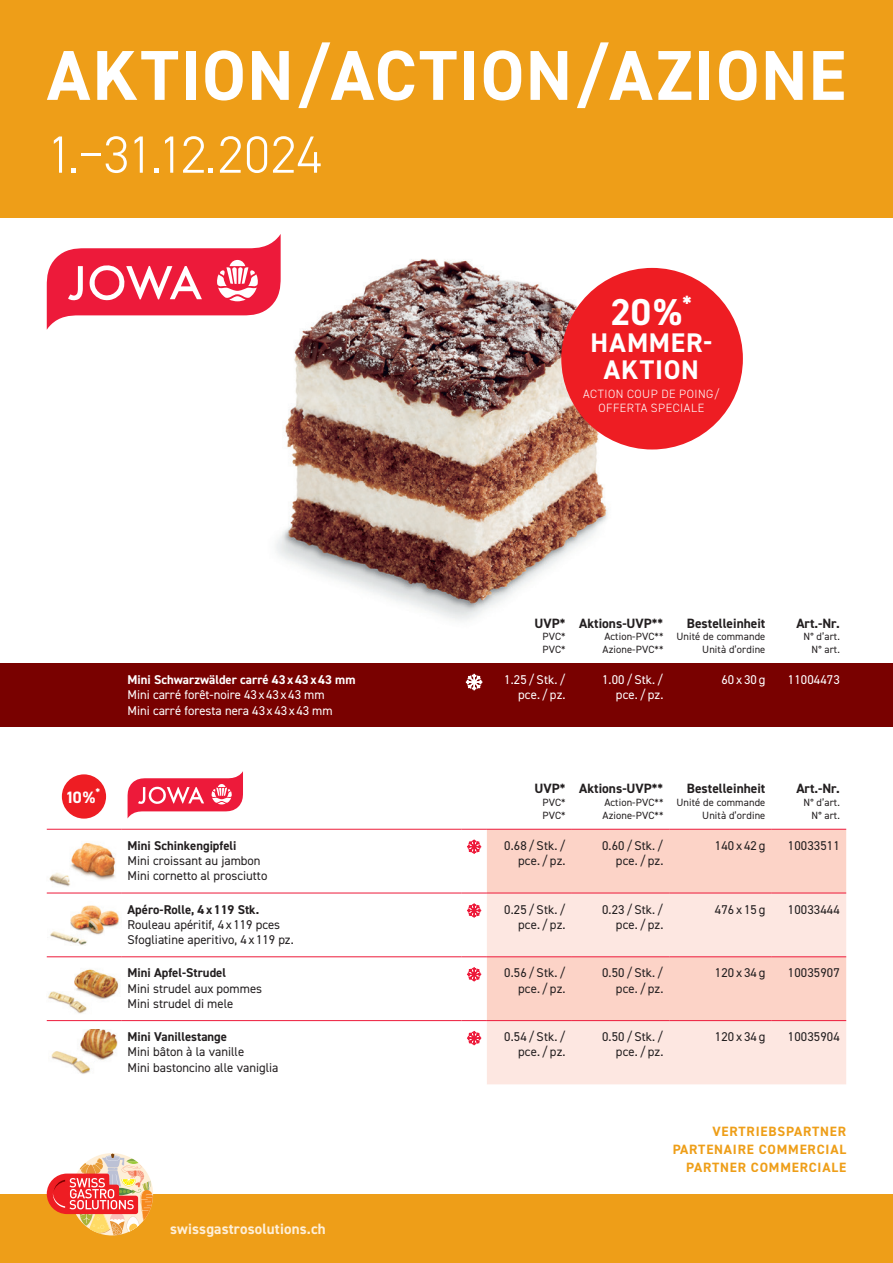
<style>
.page{position:relative;width:893px;height:1263px;background:#fff}
.page>*{position:absolute;margin:0;border:0;box-sizing:border-box;transform-origin:0 0}
.t1{font:700 70.8px "DIN2014";letter-spacing:.015em;color:#fff}
.t2{font:300 52.5px "DIN2014";color:#fff}
.t3{font:700 37.5px "DIN2014";color:#fff}
.t4{font:700 27px/27.3px "DIN2014";letter-spacing:.035em;color:#fff;text-align:center}
.t5{font:700 16.5px "DIN2014";color:#fff}
.t6{font:700 15px "DIN2014";letter-spacing:.01em;color:#feefd8}
.t7{font:700 13.5px "DIN2014";color:#231f20}
.t8{font:700 13.5px/18px "DIN2014";letter-spacing:.06em;color:#ee9e18;text-align:right}
.t9{font:12.75px/15.3px "DIN2014";color:#231f20;text-align:right}
.t10{font:12.75px/15.3px "DIN2014";color:#fff;text-align:right}
.t11{font:700 12.75px "DIN2014";color:#231f20}
.t12{font:700 12.75px "DIN2014";color:#fff}
.t13{font:12.75px "DIN2014";letter-spacing:.08em;color:#231f20}
.t14{font:300 12px/13.2px "DIN2014";letter-spacing:.04em;color:#fff;text-align:center}
.t15{font:10.5px/12.6px "DIN2014";letter-spacing:.01em;color:#231f20}
</style>
<div class="page">
<div style="left:0;top:0;width:893px;height:218px;background:#ee9e18"></div>
<div style="left:0;top:1194px;width:893px;height:69px;background:#ee9e18"></div>
<svg style="left:47px;top:1153px;width:106px;height:82px"></svg>
<img style="left:276px;top:258px;width:377px;height:363px">
<div style="left:0;top:663px;width:893px;height:64px;background:#790100"></div>
<svg style="left:466px;top:674px;width:16px;height:16px"></svg>
<svg style="left:121px;top:791px;width:366px;height:255px"></svg>
<div style="left:487px;top:830px;width:359px;height:63px;background:#fcd3c7"></div>
<svg style="left:487px;top:894px;width:359px;height:190px;background:#fcdfd7"></svg>
<hr style="left:121px;top:829px;width:340px;height:1px;background:#ed1e3a">
<hr style="left:47px;top:829px;width:74px;height:1px;background:#ed1a3a">
<svg style="left:461px;top:829px;width:26px;height:1px"></svg>
<hr style="left:487px;top:829px;width:85px;height:1px;background:#ed1a3a">
<hr style="left:572px;top:829px;width:98px;height:1px;background:#ed1a3a">
<hr style="left:670px;top:829px;width:102px;height:1px;background:#ed1a3a">
<hr style="left:772px;top:829px;width:74px;height:1px;background:#ed1a3a">
<hr style="left:47px;top:893px;width:74px;height:1px;background:#ed1a3a">
<hr style="left:121px;top:893px;width:340px;height:1px;background:#ed1a3a">
<svg style="left:461px;top:893px;width:26px;height:1px"></svg>
<hr style="left:487px;top:893px;width:85px;height:1px;background:#ed1a3a">
<hr style="left:572px;top:893px;width:98px;height:1px;background:#ed1a3a">
<hr style="left:670px;top:893px;width:102px;height:1px;background:#ed1a3a">
<hr style="left:772px;top:893px;width:74px;height:1px;background:#ed1a3a">
<hr style="left:47px;top:956px;width:74px;height:1px;background:#ed1a3a">
<hr style="left:121px;top:956px;width:340px;height:1px;background:#ed1a3a">
<svg style="left:461px;top:956px;width:26px;height:1px"></svg>
<hr style="left:487px;top:956px;width:85px;height:1px;background:#ed1a3a">
<hr style="left:572px;top:956px;width:98px;height:1px;background:#ed1a3a">
<hr style="left:670px;top:956px;width:102px;height:1px;background:#ed1a3a">
<hr style="left:772px;top:956px;width:74px;height:1px;background:#ed1a3a">
<hr style="left:47px;top:1020px;width:74px;height:1px;background:#ed1a3a">
<hr style="left:121px;top:1020px;width:340px;height:1px;background:#ed1a3a">
<svg style="left:461px;top:1020px;width:26px;height:1px"></svg>
<hr style="left:487px;top:1020px;width:85px;height:1px;background:#ed1a3a">
<hr style="left:572px;top:1020px;width:98px;height:1px;background:#ed1a3a">
<hr style="left:670px;top:1020px;width:102px;height:1px;background:#ed1a3a">
<hr style="left:772px;top:1020px;width:74px;height:1px;background:#ed1a3a">
<div style="left:62px;top:774px;width:44px;height:45px;background:#ee1d23;border-radius:50%"></div>
<svg style="left:128px;top:771px;width:115px;height:47px"></svg>
<img style="left:49px;top:842px;width:67px;height:45px">
<svg style="left:467px;top:840px;width:14px;height:14px"></svg>
<img style="left:50px;top:905px;width:70px;height:40px">
<svg style="left:467px;top:903px;width:14px;height:14px"></svg>
<img style="left:48px;top:969px;width:71px;height:45px">
<svg style="left:467px;top:967px;width:14px;height:14px"></svg>
<img style="left:51px;top:1029px;width:67px;height:45px">
<svg style="left:467px;top:1031px;width:14px;height:14px"></svg>
<div style="left:561px;top:268px;width:182px;height:181px;background:#ee1d23;border-radius:50%"></div>
<svg style="left:47px;top:234px;width:234px;height:96px"></svg>
<h1 class="t1" style="left:47px;top:28px;width:800px">AKTION/ACTION/AZIONE</h1>
<h2 class="t2" style="left:47px;top:123px;width:277px">1.–31.12.2024</h2>
<p class="t12" style="left:128px;top:671px;width:229px">Mini Schwarzwälder carré 43x43x43 mm</p>
<p class="t10" style="left:128px;top:687px;width:207px;text-align:left">Mini carré forêt-noire 43 x43x43 mm<br>Mini carré foresta nera 43 x 43x 43 mm</p>
<h3 class="t3" style="left:611px;top:287px;width:83px">20%<sup>*</sup></h3>
<h3 class="t4" style="left:591px;top:329px;width:123px">HAMMER-<br>AKTION</h3>
<p class="t14" style="left:583px;top:388px;width:138px">ACTION COUP DE POING/<br>OFFERTA SPECIALE</p>
<p class="t7" style="left:535px;top:614px;width:32px">UVP*</p>
<p class="t15" style="left:542px;top:630px;width:25px">PVC*<br>PVC*</p>
<p class="t7" style="left:579px;top:614px;width:86px">Aktions-UVP**</p>
<p class="t15" style="left:602px;top:630px;width:62px">Action-PVC**<br>Azione-PVC**</p>
<p class="t7" style="left:687px;top:614px;width:80px">Bestelleinheit</p>
<p class="t15" style="left:676px;top:630px;width:91px;text-align:right">Unité de commande<br>Unità d’ordine</p>
<p class="t7" style="left:796px;top:614px;width:45px">Art.-Nr.</p>
<p class="t15" style="left:803px;top:630px;width:38px;text-align:right">N° d’art.<br>N° art.</p>
<p class="t10" style="left:504px;top:672px;width:63px">1.25 / Stk. / pce. / pz.</p>
<p class="t10" style="left:602px;top:672px;width:63px">1.00 / Stk. / pce. / pz.</p>
<p class="t10" style="left:721px;top:672px;width:46px">60x30g</p>
<p class="t10" style="left:788px;top:672px;width:53px">11004473</p>
<p class="t5" style="left:66px;top:786px;width:36px">10%<sup>*</sup></p>
<p class="t7" style="left:535px;top:780px;width:32px">UVP*</p>
<p class="t15" style="left:542px;top:796px;width:25px">PVC*<br>PVC*</p>
<p class="t7" style="left:579px;top:780px;width:86px">Aktions-UVP**</p>
<p class="t15" style="left:602px;top:796px;width:62px">Action-PVC**<br>Azione-PVC**</p>
<p class="t7" style="left:687px;top:780px;width:80px">Bestelleinheit</p>
<p class="t15" style="left:676px;top:796px;width:91px;text-align:right">Unité de commande<br>Unità d’ordine</p>
<p class="t7" style="left:796px;top:780px;width:45px">Art.-Nr.</p>
<p class="t15" style="left:803px;top:796px;width:38px;text-align:right">N° d’art.<br>N° art.</p>
<p class="t11" style="left:128px;top:837px;width:110px">Mini Schinkengipfeli</p>
<p class="t9" style="left:128px;top:853px;width:141px;text-align:left">Mini croissant au jambon<br>Mini cornetto al prosciutto</p>
<p class="t11" style="left:128px;top:901px;width:133px">Apéro-Rolle, 4x119 Stk.</p>
<p class="t9" style="left:128px;top:916px;width:168px;text-align:left">Rouleau apéritif, 4 x119 pces<br>Sfogliatine aperitivo, 4 x119 pz.</p>
<p class="t11" style="left:128px;top:964px;width:100px">Mini Apfel-Strudel</p>
<p class="t9" style="left:128px;top:980px;width:136px;text-align:left">Mini strudel aux pommes<br>Mini strudel di mele</p>
<p class="t11" style="left:128px;top:1028px;width:101px">Mini Vanillestange</p>
<p class="t9" style="left:128px;top:1044px;width:152px;text-align:left">Mini bâton à la vanille<br>Mini bastoncino alle vaniglia</p>
<p class="t6" style="left:170px;top:1219px;width:157px">swissgastrosolutions.ch</p>
<p class="t9" style="left:504px;top:837px;width:63px">0.68 / Stk. / pce. / pz.</p>
<p class="t9" style="left:602px;top:837px;width:63px">0.60 / Stk. / pce. / pz.</p>
<p class="t13" style="left:715px;top:837px;width:52px">140x42g</p>
<p class="t9" style="left:788px;top:837px;width:53px">10033511</p>
<p class="t9" style="left:504px;top:901px;width:63px">0.25 / Stk. / pce. / pz.</p>
<p class="t9" style="left:602px;top:901px;width:63px">0.23 / Stk. / pce. / pz.</p>
<p class="t13" style="left:715px;top:901px;width:52px">476x15g</p>
<p class="t9" style="left:788px;top:901px;width:53px">10033444</p>
<p class="t9" style="left:504px;top:965px;width:63px">0.56 / Stk. / pce. / pz.</p>
<p class="t9" style="left:602px;top:965px;width:63px">0.50 / Stk. / pce. / pz.</p>
<p class="t13" style="left:715px;top:965px;width:52px">120x34g</p>
<p class="t9" style="left:788px;top:965px;width:53px">10035907</p>
<p class="t9" style="left:504px;top:1029px;width:63px">0.54 / Stk. / pce. / pz.</p>
<p class="t9" style="left:602px;top:1029px;width:63px">0.50 / Stk. / pce. / pz.</p>
<p class="t13" style="left:715px;top:1029px;width:52px">120x34g</p>
<p class="t9" style="left:788px;top:1029px;width:53px">10035904</p>
<p class="t8" style="left:672px;top:1122px;width:175px">VERTRIEBSPARTNER<br>PARTENAIRE COMMERCIAL<br>PARTNER COMMERCIALE</p>
</div>
